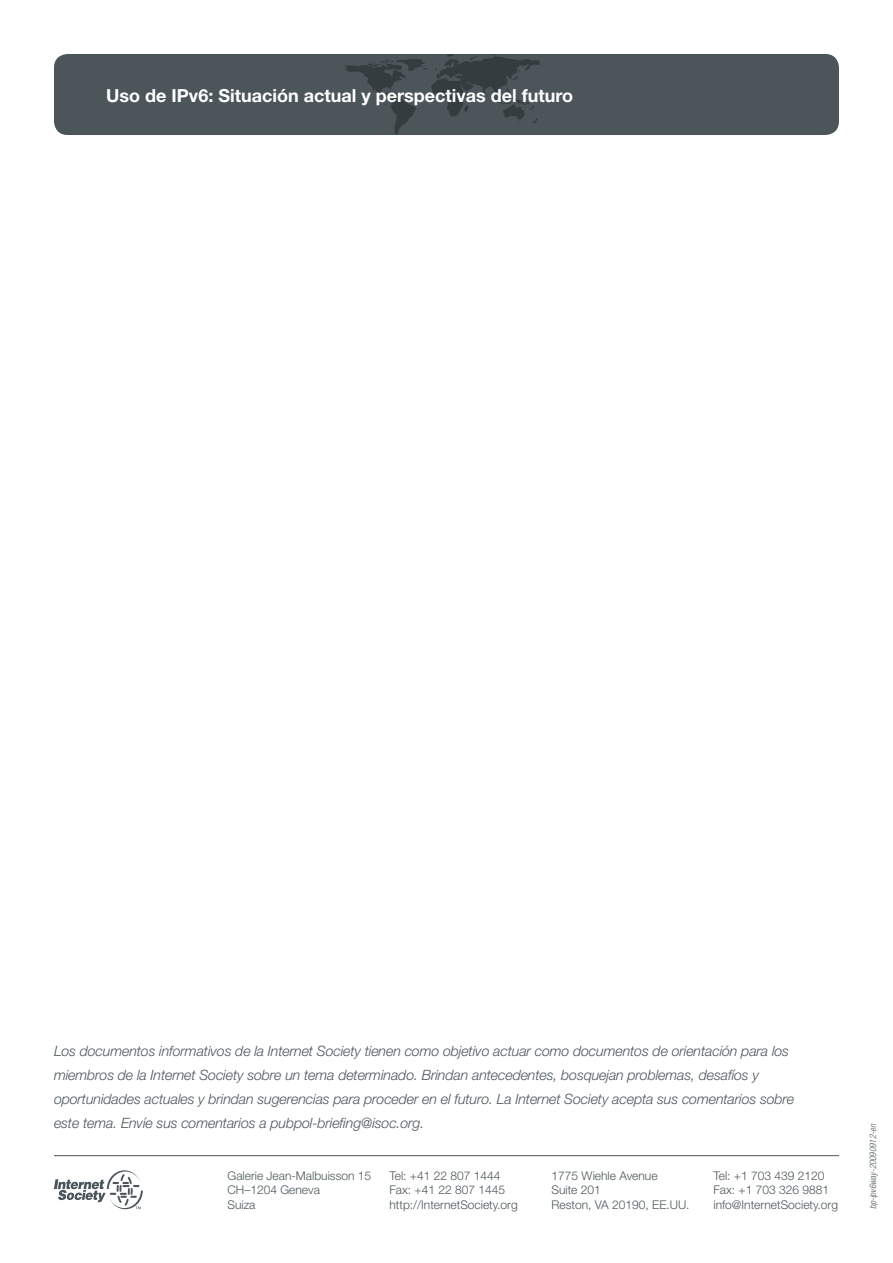
<style>
.page{position:relative;width:893px;height:1263px;background:#fff}
.page>*{position:absolute;margin:0;border:0;box-sizing:border-box;transform-origin:0 0}
.t1{font:700 18px "Helvetica Neue";color:#fff}
.Body_text{font:italic 300 14.25px/24px "Helvetica Neue";letter-spacing:-.01em;color:#4c565a}
.t2{font:300 12px "Helvetica Neue";color:#4c565a}
.t3{font:italic 300 condensed 9px "Helvetica Neue";color:#4c565a}
</style>
<div class="page">
<div style="left:54px;top:54px;width:785px;height:81px;background:#4c565a;border-radius:14px"></div>
<svg style="left:344px;top:54px;width:196px;height:81px"></svg>
<hr style="left:54px;top:1155px;width:785px;height:1px;background:#4c565a">
<svg style="left:54px;top:1170px;width:89px;height:39px"></svg>
<p class="t1" style="left:106px;top:84px;width:468px">Uso de IPv6: Situación actual y perspectivas del futuro</p>
<p class="Body_text" style="left:54px;top:1039px;width:742px">Los documentos informativos de la Internet Society tienen como objetivo actuar como documentos de orientación para los miembros de la Internet Society sobre un tema determinado. Brindan antecedentes, bosquejan problemas, desafíos y oportunidades actuales y brindan sugerencias para proceder en el futuro. La Internet Society acepta sus comentarios sobre este tema. Envíe sus comentarios a pubpol-briefing@isoc.org.</p>
<p class="t2" style="left:227px;top:1168px;width:145px">Galerie Jean-Malbuisson 15</p>
<p class="t2" style="left:389px;top:1168px;width:113px">Tel: +41 22 807 1444</p>
<p class="t2" style="left:551px;top:1168px;width:108px">1775 Wiehle Avenue</p>
<p class="t2" style="left:713px;top:1168px;width:113px">Tel: +1 703 439 2120</p>
<p class="t2" style="left:227px;top:1182px;width:94px">CH–1204 Geneva</p>
<p class="t2" style="left:389px;top:1182px;width:117px">Fax: +41 22 807 1445</p>
<p class="t2" style="left:551px;top:1182px;width:51px">Suite 201</p>
<p class="t2" style="left:713px;top:1182px;width:117px">Fax: +1 703 326 9881</p>
<p class="t2" style="left:227px;top:1197px;width:30px">Suiza</p>
<p class="t2" style="left:389px;top:1197px;width:130px">http://InternetSociety.org</p>
<p class="t2" style="left:551px;top:1197px;width:140px">Reston, VA 20190, EE.UU.</p>
<p class="t2" style="left:713px;top:1197px;width:126px">info@InternetSociety.org</p>
<p class="t3" style="left:868px;top:1209px;width:87px;rotate:-90deg">bp-ipv6way-20090912-en</p>
</div>
